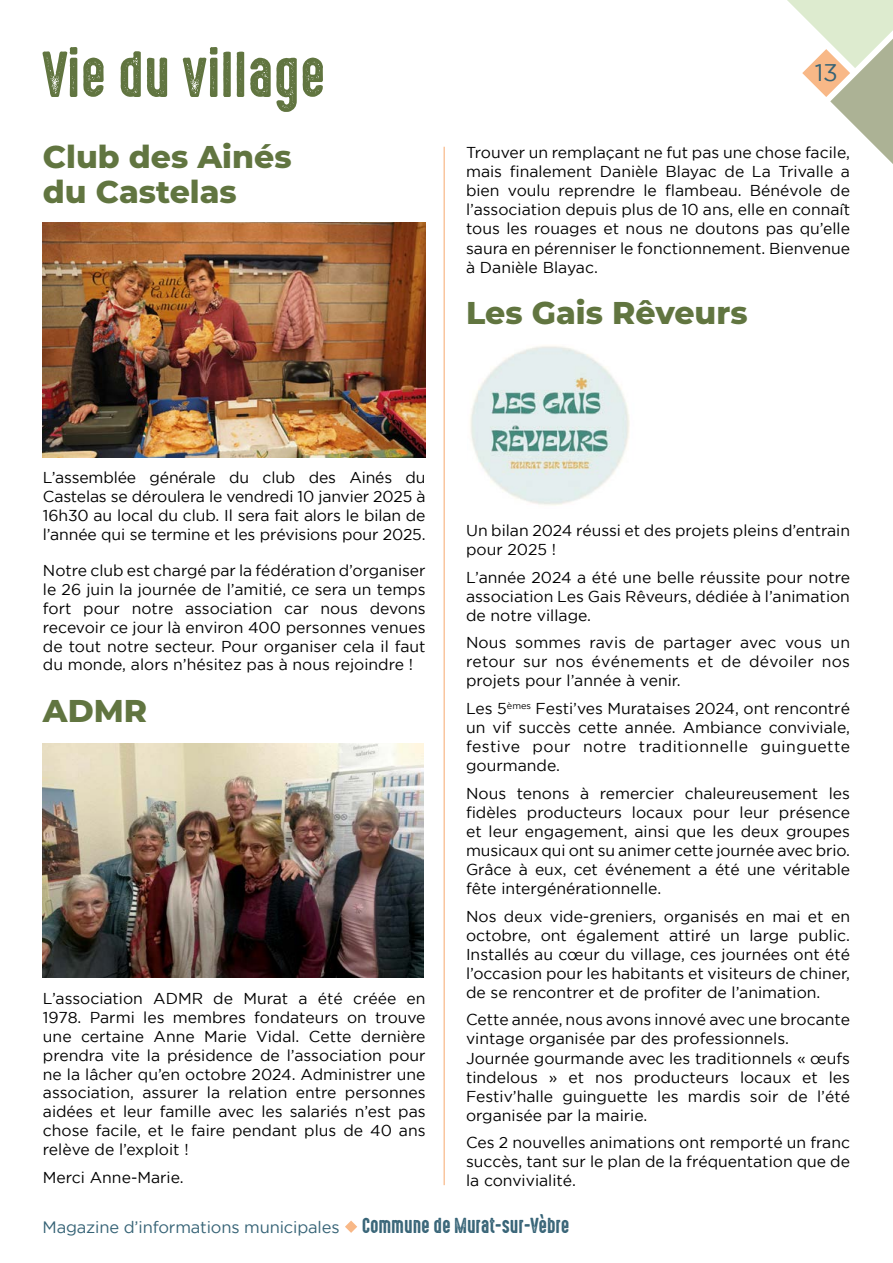
<style>
.page{position:relative;width:893px;height:1263px;background:#fff}
.page>*{position:absolute;margin:0;border:0;box-sizing:border-box;transform-origin:0 0}
.t1{font:58.5px "High Voltage Rough";color:#617540}
.t2{font:800 31.5px/34.5px "Montserrat";color:#617540}
.t3{font:24px "Gotham";color:#366376}
.t4{font:16.5px "Gotham";letter-spacing:-.01em;color:#366376}
.t5{font:15.75px/19px "Gotham";color:#000;text-align:justify}
.s1{font-family:"High Voltage Rough";font-size:19.5px}
</style>
<div class="page">
<svg style="left:787px;top:0;width:106px;height:164px"></svg>
<svg style="left:345px;top:1220px;width:12px;height:13px"></svg>
<hr style="left:444px;top:147px;width:1px;height:1038px;background:#f8b887">
<img style="left:43px;top:223px;width:383px;height:235px">
<img style="left:43px;top:743px;width:380px;height:234px">
<img style="left:470px;top:346px;width:160px;height:159px">
<h1 class="t1" style="left:43px;top:30px;width:285px">Vie du village</h1>
<h2 class="t2" style="left:43px;top:138px;width:250px">Club des Ainés du Castelas</h2>
<h3 class="t3" style="left:815px;top:59px;width:25px">13</h3>
<p class="t5" style="left:466px;top:143px;width:386px">Trouver un remplaçant ne fut pas une chose facile, mais finalement Danièle Blayac de La Trivalle a bien voulu reprendre le flambeau. Bénévole de l’association depuis plus de 10 ans, elle en connaît tous les rouages et nous ne doutons pas qu’elle saura en pérenniser le fonctionnement. Bienvenue à Danièle Blayac.</p>
<h2 class="t2" style="left:466px;top:294px;width:283px">Les Gais Rêveurs</h2>
<p class="t5" style="left:43px;top:468px;width:384px">L’assemblée générale du club des Ainés du Castelas se déroulera le vendredi 10 janvier 2025 à 16h30 au local du club. Il sera fait alors le bilan de l’année qui se termine et les prévisions pour 2025.</p>
<p class="t5" style="left:43px;top:561px;width:384px">Notre club est chargé par la fédération d’organiser le 26 juin la journée de l’amitié, ce sera un temps fort pour notre association car nous devons recevoir ce jour là environ 400 personnes venues de tout notre secteur. Pour organiser cela il faut du monde, alors n’hésitez pas à nous rejoindre !</p>
<h2 class="t2" style="left:43px;top:692px;width:106px">ADMR</h2>
<p class="t5" style="left:43px;top:989px;width:384px">L’association ADMR de Murat a été créée en 1978. Parmi les membres fondateurs on trouve une certaine Anne Marie Vidal. Cette dernière prendra vite la présidence de l’association pour ne la lâcher qu’en octobre 2024. Administrer une association, assurer la relation entre personnes aidées et leur famille avec les salariés n’est pas chose facile, et le faire pendant plus de 40 ans relève de l’exploit !</p>
<p class="t5" style="left:43px;top:1167px;width:142px">Merci Anne-Marie.</p>
<p class="t5" style="left:466px;top:521px;width:385px">Un bilan 2024 réussi et des projets pleins d’entrain pour 2025 !</p>
<p class="t5" style="left:466px;top:567px;width:385px">L’année 2024 a été une belle réussite pour notre association Les Gais Rêveurs, dédiée à l’animation de notre village.</p>
<p class="t5" style="left:466px;top:633px;width:386px">Nous sommes ravis de partager avec vous un retour sur nos événements et de dévoiler nos projets pour l’année à venir.</p>
<p class="t5" style="left:466px;top:699px;width:385px">Les 5<sup>èmes</sup> Festi’ves Murataises 2024, ont rencontré un vif succès cette année. Ambiance conviviale, festive pour notre traditionnelle guinguette gourmande.</p>
<p class="t5" style="left:466px;top:783px;width:385px">Nous tenons à remercier chaleureusement les fidèles producteurs locaux pour leur présence et leur engagement, ainsi que les deux groupes musicaux qui ont su animer cette journée avec brio.<br>Grâce à eux, cet événement a été une véritable fête intergénérationnelle.</p>
<p class="t5" style="left:466px;top:906px;width:386px">Nos deux vide-greniers, organisés en mai et en octobre, ont également attiré un large public.<br>Installés au cœur du village, ces journées ont été l’occasion pour les habitants et visiteurs de chiner, de se rencontrer et de profiter de l’animation.</p>
<p class="t5" style="left:466px;top:1010px;width:386px;text-align:left">Cette année, nous avons innové avec une brocante vintage organisée par des professionnels.<br>Journée gourmande avec les traditionnels « œufs tindelous » et nos producteurs locaux et les Festiv’halle guinguette les mardis soir de l’été organisée par la mairie.</p>
<p class="t5" style="left:466px;top:1133px;width:386px">Ces 2 nouvelles animations ont remporté un franc succès, tant sur le plan de la fréquentation que de la convivialité.</p>
<p class="t4" style="left:43px;top:1218px;width:529px">Magazine d’informations municipales <span class="s1">Commune de Murat-sur-Vèbre</span></p>
</div>
